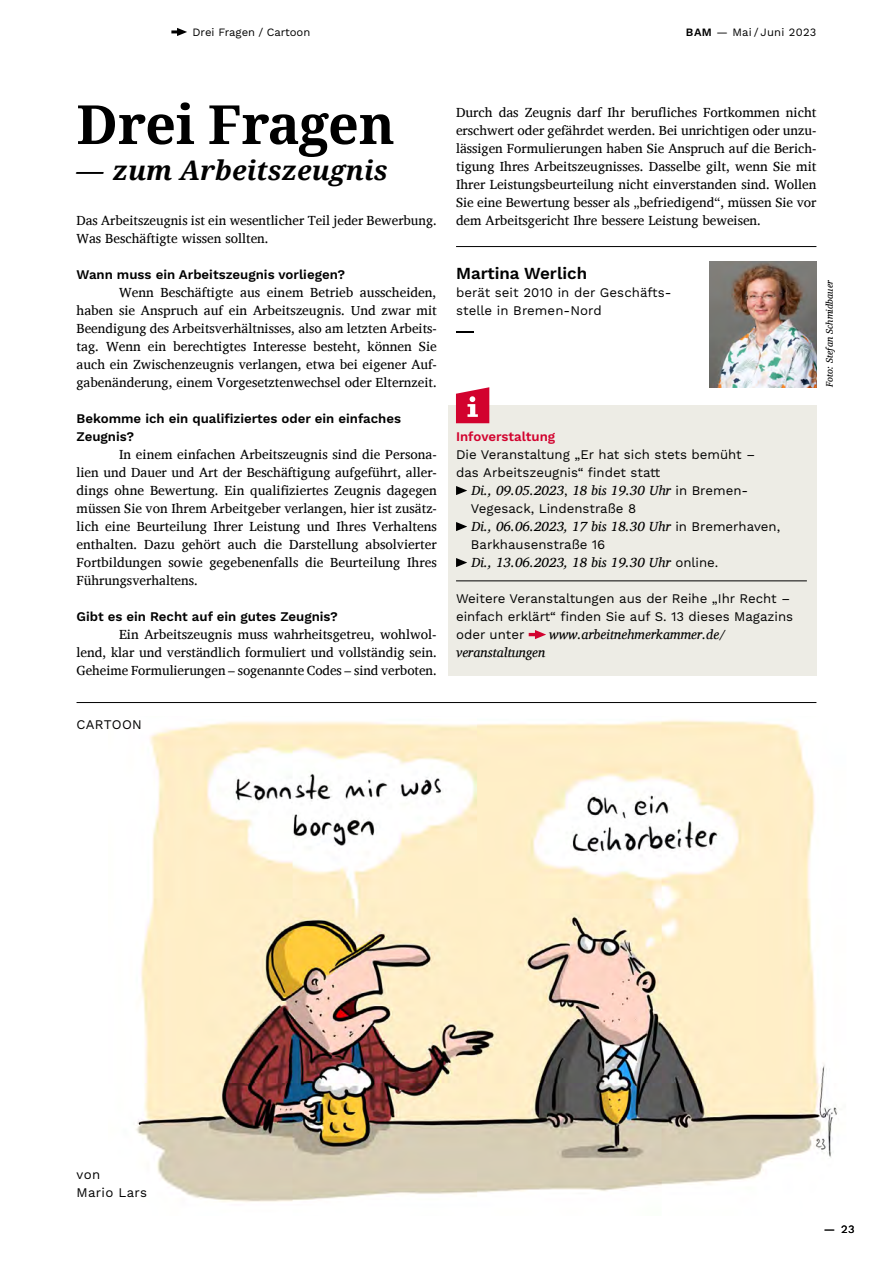
<style>
.page{position:relative;width:893px;height:1263px;background:#fff}
.page>*{position:absolute;margin:0;border:0;box-sizing:border-box;transform-origin:0 0}
.t1{font:700 54px "Droid Serif";letter-spacing:-.01em;color:#000}
.t2{font:italic 700 27px "Droid Serif";letter-spacing:.005em;color:#000}
.t3{font:600 16.8px "Work Sans";color:#000}
.t4{font:13.5px/18px "Charis SIL";color:#000;text-align:justify}
.t5{font:italic 13.5px "Charis SIL";letter-spacing:.005em;color:#000}
.t6{font:13.2px/18px "Work Sans";color:#000}
.t7{font:600 13.2px/18px "Work Sans";color:#000}
.t8{font:13.2px/18px "Work Sans";letter-spacing:.025em;color:#000}
.t9{font:600 13.2px "Work Sans";color:#d2022e}
.t10{font:11.25px "Work Sans";color:#000}
.t11{font:11.25px "Work Sans";letter-spacing:.025em;color:#000}
.t12{font:italic 9.75px "Charis SIL";letter-spacing:.01em;color:#000}
.s1{font-weight:600}
.s2{font-family:"Work Sans";font-style:normal;font-size:13.2px}
</style>
<div class="page">
<div style="left:448px;top:405px;width:368px;height:270px;background:#edece5"></div>
<img style="left:136px;top:720px;width:702px;height:482px">
<img style="left:709px;top:261px;width:107px;height:126px">
<svg style="left:456px;top:387px;width:33px;height:36px"></svg>
<hr style="left:77px;top:702px;width:739px;height:1px;background:#000">
<hr style="left:456px;top:246px;width:360px;height:1px;background:#000">
<svg style="left:456px;top:331px;width:18px;height:2px"></svg>
<svg style="left:456px;top:486px;width:11px;height:9px"></svg>
<svg style="left:456px;top:522px;width:11px;height:9px"></svg>
<svg style="left:456px;top:558px;width:11px;height:9px"></svg>
<hr style="left:456px;top:580px;width:351px;height:1px;background:#000">
<svg style="left:529px;top:630px;width:17px;height:9px"></svg>
<svg style="left:171px;top:28px;width:16px;height:8px"></svg>
<p class="t10" style="left:193px;top:26px;width:119px">Drei Fragen / Cartoon</p>
<p class="t11" style="left:686px;top:26px;width:132px"><span class="s1">BAM</span> — Mai / Juni 2023</p>
<h1 class="t1" style="left:77px;top:87px;width:320px">Drei Fragen</h1>
<h2 class="t2" style="left:77px;top:151px;width:313px">— zum Arbeitszeugnis</h2>
<p class="t4" style="left:77px;top:211px;width:362px">Das Arbeitszeugnis ist ein wesentlicher Teil jeder Bewerbung.<br>Was Beschäftigte wissen sollten.</p>
<p class="t7" style="left:77px;top:266px;width:270px">Wann muss ein Arbeitszeugnis vorliegen?</p>
<p class="t4" style="left:77px;top:283px;width:362px;text-indent:43px">Wenn Beschäftigte aus einem Betrieb ausscheiden, haben sie Anspruch auf ein Arbeitszeugnis. Und zwar mit Beendigung des Arbeitsverhältnisses, also am letzten Arbeits&shy;tag. Wenn ein berechtigtes Interesse besteht, können Sie auch ein Zwischenzeugnis verlangen, etwa bei eigener Auf&shy;gabenänderung, einem Vorgesetztenwechsel oder Elternzeit.</p>
<p class="t7" style="left:77px;top:410px;width:326px">Bekomme ich ein qualifiziertes oder ein einfaches<br>Zeugnis?</p>
<p class="t4" style="left:77px;top:445px;width:362px;text-indent:43px">In einem einfachen Arbeitszeugnis sind die Persona&shy;lien und Dauer und Art der Beschäftigung aufgeführt, aller&shy;dings ohne Bewertung. Ein qualifiziertes Zeugnis dagegen müssen Sie von Ihrem Arbeitgeber verlangen, hier ist zusätz&shy;lich eine Beurteilung Ihrer Leistung und Ihres Verhaltens enthalten. Dazu gehört auch die Darstellung absolvierter Fortbildungen sowie gegebenenfalls die Beurteilung Ihres Führungsverhaltens.</p>
<p class="t7" style="left:77px;top:608px;width:263px">Gibt es ein Recht auf ein gutes Zeugnis?</p>
<p class="t4" style="left:77px;top:625px;width:362px;text-indent:43px">Ein Arbeitszeugnis muss wahrheitsgetreu, wohlwol&shy;lend, klar und verständlich formuliert und vollständig sein.<br>Geheime Formulierungen – sogenannte Codes – sind verboten.</p>
<p class="t8" style="left:77px;top:716px;width:67px">CARTOON</p>
<p class="t4" style="left:456px;top:103px;width:362px">Durch das Zeugnis darf Ihr berufliches Fortkommen nicht erschwert oder gefährdet werden. Bei unrichtigen oder unzu&shy;lässigen Formulierungen haben Sie Anspruch auf die Berich&shy;tigung Ihres Arbeitszeugnisses. Dasselbe gilt, wenn Sie mit Ihrer Leistungsbeurteilung nicht einverstanden sind. Wollen Sie eine Bewertung besser als „befriedigend“, müssen Sie vor dem Arbeitsgericht Ihre bessere Leistung beweisen.</p>
<p class="t3" style="left:456px;top:263px;width:133px">Martina Werlich</p>
<p class="t6" style="left:456px;top:284px;width:217px">berät seit 2010 in der Geschäfts&shy;stelle in Bremen-Nord</p>
<p class="t12" style="left:824px;top:387px;width:109px;rotate:-90deg">Foto: Stefan Schmidbauer</p>
<p class="t9" style="left:456px;top:429px;width:101px">Infoverstaltung</p>
<p class="t6" style="left:456px;top:446px;width:301px">Die Veranstaltung „Er hat sich stets bemüht – das Arbeitszeugnis“ findet statt</p>
<p class="t5" style="left:471px;top:482px;width:278px">Di., 09.05.2023<span class="s2">,</span> 18 bis 19.30 Uhr <span class="s2">in Bremen-</span></p>
<p class="t6" style="left:471px;top:500px;width:167px">Vegesack, Lindenstraße 8</p>
<p class="t5" style="left:471px;top:518px;width:310px">Di., 06.06.2023, 17 bis 18.30 Uhr <span class="s2">in Bremerhaven,</span></p>
<p class="t6" style="left:471px;top:536px;width:136px">Barkhausenstraße 16</p>
<p class="t5" style="left:471px;top:554px;width:248px">Di., 13.06.2023, 18 bis 19.30 Uhr <span class="s2">online.</span></p>
<p class="t6" style="left:456px;top:590px;width:339px">Weitere Veranstaltungen aus der Reihe „Ihr Recht – einfach erklärt“ finden Sie auf S. 13 dieses Magazins oder unter</p>
<p class="t5" style="left:549px;top:626px;width:178px">www.arbeitnehmerkammer.de/</p>
<p class="t5" style="left:456px;top:644px;width:91px">veranstaltungen</p>
<p class="t8" style="left:77px;top:1166px;width:72px">von<br>Mario Lars</p>
<p class="t10" style="left:824px;top:1223px;width:32px">— 23</p>
</div>
